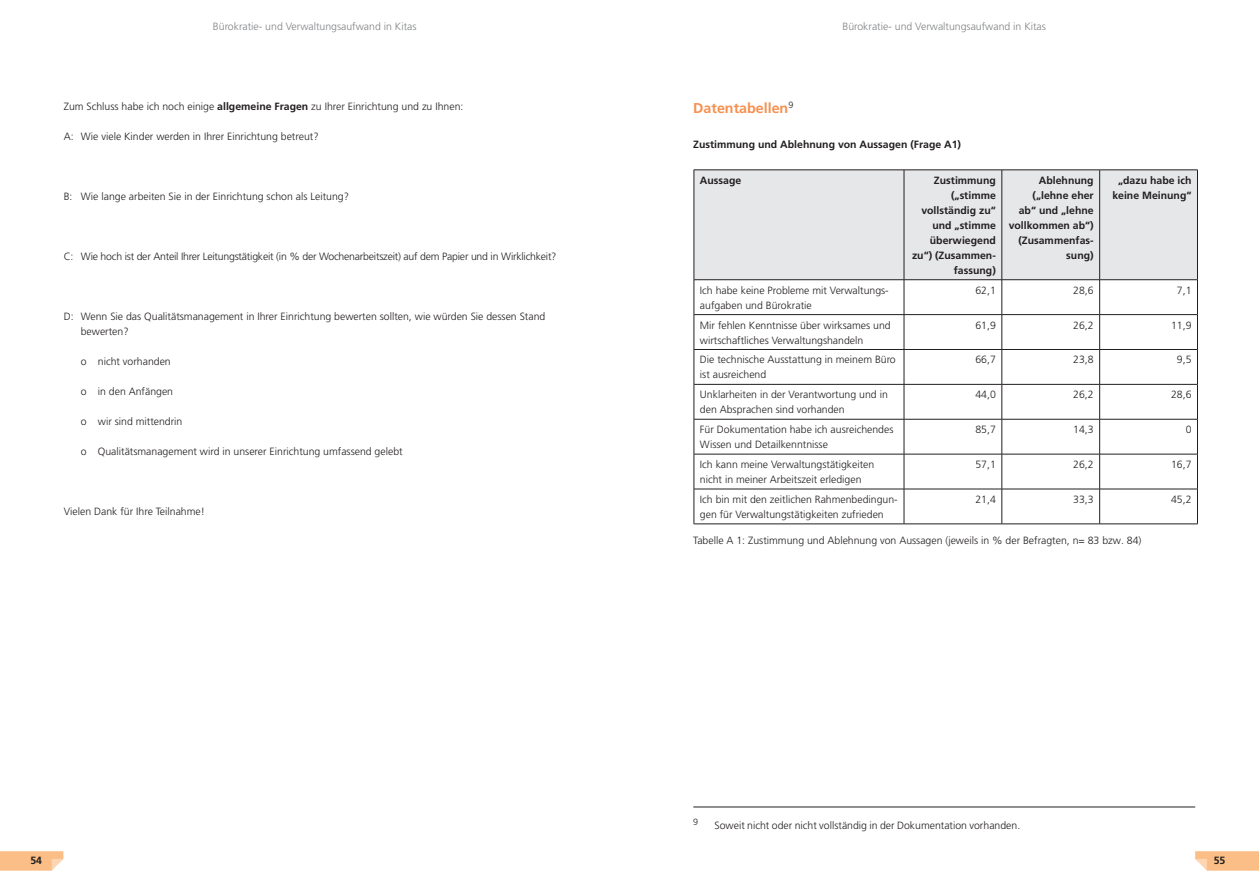
<style>
.page{position:relative;width:1259px;height:893px;background:#fff}
.page>*{position:absolute;margin:0;border:0;box-sizing:border-box;transform-origin:0 0}
.t1{font:700 14.25px "Frutiger LT Pro";color:#f69050}
.t2{font:300 10.5px/15px "Frutiger LT Pro";color:#231f20}
.t3{font:700 10.5px/15px "Frutiger LT Pro";color:#231f20;text-align:right}
.t4{font:300 10.5px "Frutiger LT Pro";letter-spacing:-.02em;color:#231f20}
.t5{font:300 10.5px "Frutiger LT Pro";color:#808285}
.t6{font:300 9px "Frutiger LT Pro";color:#231f20}
.s1{font-weight:700}
</style>
<div class="page">
<svg style="left:1195px;top:851px;width:64px;height:20px"></svg>
<svg style="left:0;top:851px;width:63px;height:20px"></svg>
<hr style="left:693px;top:807px;width:502px;height:1px;background:#231f20">
<div style="left:694px;top:171px;width:503px;height:108px;background:#e6e7e9"></div>
<hr style="left:694px;top:170px;width:210px;height:1px;background:#231f20">
<hr style="left:693px;top:170px;width:1px;height:110px;background:#231f20">
<hr style="left:904px;top:170px;width:98px;height:1px;background:#231f20">
<hr style="left:903px;top:170px;width:1px;height:110px;background:#231f20">
<hr style="left:1002px;top:170px;width:97px;height:1px;background:#231f20">
<hr style="left:1001px;top:170px;width:1px;height:110px;background:#231f20">
<hr style="left:1099px;top:170px;width:98px;height:1px;background:#231f20">
<hr style="left:1099px;top:170px;width:1px;height:110px;background:#231f20">
<hr style="left:1197px;top:170px;width:1px;height:110px;background:#231f20">
<hr style="left:694px;top:279px;width:210px;height:1px;background:#231f20">
<hr style="left:693px;top:280px;width:1px;height:34px;background:#231f20">
<hr style="left:904px;top:279px;width:98px;height:1px;background:#231f20">
<hr style="left:903px;top:280px;width:1px;height:34px;background:#231f20">
<hr style="left:1002px;top:279px;width:97px;height:1px;background:#231f20">
<hr style="left:1001px;top:280px;width:1px;height:34px;background:#231f20">
<hr style="left:1099px;top:279px;width:98px;height:1px;background:#231f20">
<hr style="left:1099px;top:280px;width:1px;height:34px;background:#231f20">
<hr style="left:1197px;top:280px;width:1px;height:34px;background:#231f20">
<hr style="left:694px;top:314px;width:210px;height:1px;background:#231f20">
<hr style="left:693px;top:315px;width:1px;height:34px;background:#231f20">
<hr style="left:904px;top:314px;width:98px;height:1px;background:#231f20">
<hr style="left:903px;top:315px;width:1px;height:34px;background:#231f20">
<hr style="left:1002px;top:314px;width:97px;height:1px;background:#231f20">
<hr style="left:1001px;top:315px;width:1px;height:34px;background:#231f20">
<hr style="left:1099px;top:314px;width:98px;height:1px;background:#231f20">
<hr style="left:1099px;top:315px;width:1px;height:34px;background:#231f20">
<hr style="left:1197px;top:315px;width:1px;height:34px;background:#231f20">
<hr style="left:694px;top:349px;width:210px;height:1px;background:#231f20">
<hr style="left:693px;top:350px;width:1px;height:34px;background:#231f20">
<hr style="left:904px;top:349px;width:98px;height:1px;background:#231f20">
<hr style="left:903px;top:350px;width:1px;height:34px;background:#231f20">
<hr style="left:1002px;top:349px;width:97px;height:1px;background:#231f20">
<hr style="left:1001px;top:350px;width:1px;height:34px;background:#231f20">
<hr style="left:1099px;top:349px;width:98px;height:1px;background:#231f20">
<hr style="left:1099px;top:350px;width:1px;height:34px;background:#231f20">
<hr style="left:1197px;top:350px;width:1px;height:34px;background:#231f20">
<hr style="left:694px;top:384px;width:210px;height:1px;background:#231f20">
<hr style="left:693px;top:385px;width:1px;height:34px;background:#231f20">
<hr style="left:904px;top:384px;width:98px;height:1px;background:#231f20">
<hr style="left:903px;top:385px;width:1px;height:34px;background:#231f20">
<hr style="left:1002px;top:384px;width:97px;height:1px;background:#231f20">
<hr style="left:1001px;top:385px;width:1px;height:34px;background:#231f20">
<hr style="left:1099px;top:384px;width:98px;height:1px;background:#231f20">
<hr style="left:1099px;top:385px;width:1px;height:34px;background:#231f20">
<hr style="left:1197px;top:385px;width:1px;height:34px;background:#231f20">
<hr style="left:694px;top:419px;width:210px;height:1px;background:#231f20">
<hr style="left:693px;top:419px;width:1px;height:35px;background:#231f20">
<hr style="left:904px;top:419px;width:98px;height:1px;background:#231f20">
<hr style="left:903px;top:419px;width:1px;height:35px;background:#231f20">
<hr style="left:1002px;top:419px;width:97px;height:1px;background:#231f20">
<hr style="left:1001px;top:419px;width:1px;height:35px;background:#231f20">
<hr style="left:1099px;top:419px;width:98px;height:1px;background:#231f20">
<hr style="left:1099px;top:419px;width:1px;height:35px;background:#231f20">
<hr style="left:1197px;top:419px;width:1px;height:35px;background:#231f20">
<hr style="left:694px;top:454px;width:210px;height:1px;background:#231f20">
<hr style="left:693px;top:454px;width:1px;height:35px;background:#231f20">
<hr style="left:904px;top:454px;width:98px;height:1px;background:#231f20">
<hr style="left:903px;top:454px;width:1px;height:35px;background:#231f20">
<hr style="left:1002px;top:454px;width:97px;height:1px;background:#231f20">
<hr style="left:1001px;top:454px;width:1px;height:35px;background:#231f20">
<hr style="left:1099px;top:454px;width:98px;height:1px;background:#231f20">
<hr style="left:1099px;top:454px;width:1px;height:35px;background:#231f20">
<hr style="left:1197px;top:454px;width:1px;height:35px;background:#231f20">
<hr style="left:694px;top:489px;width:210px;height:1px;background:#231f20">
<hr style="left:693px;top:489px;width:1px;height:35px;background:#231f20">
<hr style="left:904px;top:489px;width:98px;height:1px;background:#231f20">
<hr style="left:903px;top:489px;width:1px;height:35px;background:#231f20">
<hr style="left:1002px;top:489px;width:97px;height:1px;background:#231f20">
<hr style="left:1001px;top:489px;width:1px;height:35px;background:#231f20">
<hr style="left:1099px;top:489px;width:98px;height:1px;background:#231f20">
<hr style="left:1099px;top:489px;width:1px;height:35px;background:#231f20">
<hr style="left:1197px;top:489px;width:1px;height:35px;background:#231f20">
<hr style="left:694px;top:524px;width:210px;height:1px;background:#231f20">
<hr style="left:904px;top:524px;width:98px;height:1px;background:#231f20">
<hr style="left:1002px;top:524px;width:97px;height:1px;background:#231f20">
<hr style="left:1099px;top:524px;width:98px;height:1px;background:#231f20">
<p class="t5" style="left:213px;top:20px;width:205px">Bürokratie- und Verwaltungsaufwand in Kitas</p>
<p class="t2" style="left:64px;top:99px;width:401px">Zum Schluss habe ich noch einige <span class="s1">allgemeine Fragen</span> zu Ihrer Einrichtung und zu Ihnen:</p>
<p class="t2" style="left:64px;top:129px;width:256px">A: Wie viele Kinder werden in Ihrer Einrichtung betreut?</p>
<p class="t2" style="left:64px;top:189px;width:287px">B: Wie lange arbeiten Sie in der Einrichtung schon als Leitung?</p>
<p class="t4" style="left:64px;top:250px;width:494px">C: Wie hoch ist der Anteil Ihrer Leitungstätigkeit (in % der Wochenarbeitszeit) auf dem Papier und in Wirklichkeit?</p>
<p class="t2" style="left:81px;top:309px;width:466px;text-indent:-17px">D: Wenn Sie das Qualitätsmanagement in Ihrer Einrichtung bewerten sollten, wie würden Sie dessen Stand bewerten?</p>
<p class="t2" style="left:81px;top:354px;width:91px">o nicht vorhanden</p>
<p class="t2" style="left:81px;top:384px;width:94px">o in den Anfängen</p>
<p class="t2" style="left:81px;top:414px;width:103px">o wir sind mittendrin</p>
<p class="t2" style="left:81px;top:444px;width:323px">o Qualitätsmanagement wird in unserer Einrichtung umfassend gelebt</p>
<p class="t2" style="left:64px;top:504px;width:143px">Vielen Dank für Ihre Teilnahme!</p>
<p class="t3" style="left:30px;top:853px;width:13px">54</p>
<p class="t5" style="left:842px;top:20px;width:205px">Bürokratie- und Verwaltungsaufwand in Kitas</p>
<h1 class="t1" style="left:693px;top:99px;width:102px">Datentabellen<sup>9</sup></h1>
<p class="t3" style="left:693px;top:137px;width:269px">Zustimmung und Ablehnung von Aussagen (Frage A1)</p>
<p class="t3" style="left:700px;top:173px;width:43px">Aussage</p>
<p class="t3" style="left:912px;top:173px;width:85px">Zustimmung („stimme vollständig zu“ und „stimme überwiegend zu“) (Zusammen&shy;fassung)</p>
<p class="t3" style="left:1008px;top:173px;width:86px">Ablehnung („lehne eher<br>ab“ und „lehne vollkommen ab“) (Zusammenfas&shy;sung)</p>
<p class="t3" style="left:1112px;top:173px;width:81px;text-align:center">„dazu habe ich keine Meinung“</p>
<p class="t2" style="left:700px;top:283px;width:190px">Ich habe keine Probleme mit Verwaltungs&shy;aufgaben und Bürokratie</p>
<p class="t2" style="left:975px;top:283px;width:22px">62,1</p>
<p class="t2" style="left:1073px;top:283px;width:22px">28,6</p>
<p class="t2" style="left:1177px;top:283px;width:16px">7,1</p>
<p class="t2" style="left:700px;top:317px;width:192px">Mir fehlen Kenntnisse über wirksames und wirtschaftliches Verwaltungshandeln</p>
<p class="t2" style="left:975px;top:317px;width:22px">61,9</p>
<p class="t2" style="left:1073px;top:317px;width:22px">26,2</p>
<p class="t2" style="left:1171px;top:317px;width:22px">11,9</p>
<p class="t2" style="left:700px;top:352px;width:197px">Die technische Ausstattung in meinem Büro ist ausreichend</p>
<p class="t2" style="left:975px;top:352px;width:22px">66,7</p>
<p class="t2" style="left:1073px;top:352px;width:22px">23,8</p>
<p class="t2" style="left:1177px;top:352px;width:16px">9,5</p>
<p class="t2" style="left:700px;top:387px;width:189px">Unklarheiten in der Verantwortung und in den Absprachen sind vorhanden</p>
<p class="t2" style="left:975px;top:387px;width:22px">44,0</p>
<p class="t2" style="left:1073px;top:387px;width:22px">26,2</p>
<p class="t2" style="left:1171px;top:387px;width:22px">28,6</p>
<p class="t2" style="left:700px;top:422px;width:195px">Für Dokumentation habe ich ausreichendes<br>Wissen und Detailkenntnisse</p>
<p class="t2" style="left:975px;top:422px;width:22px">85,7</p>
<p class="t2" style="left:1073px;top:422px;width:22px">14,3</p>
<p class="t2" style="left:1185px;top:422px;width:7px">0</p>
<p class="t2" style="left:700px;top:457px;width:176px">Ich kann meine Verwaltungstätigkeiten nicht in meiner Arbeitszeit erledigen</p>
<p class="t2" style="left:975px;top:457px;width:22px">57,1</p>
<p class="t2" style="left:1073px;top:457px;width:22px">26,2</p>
<p class="t2" style="left:1171px;top:457px;width:22px">16,7</p>
<p class="t2" style="left:700px;top:492px;width:199px">Ich bin mit den zeitlichen Rahmenbedingun&shy;gen für Verwaltungstätigkeiten zufrieden</p>
<p class="t2" style="left:975px;top:492px;width:22px">21,4</p>
<p class="t2" style="left:1073px;top:492px;width:22px">33,3</p>
<p class="t2" style="left:1171px;top:492px;width:22px">45,2</p>
<p class="t2" style="left:693px;top:533px;width:450px">Tabelle A 1: Zustimmung und Ablehnung von Aussagen (jeweils in % der Befragten, n= 83 bzw. 84)</p>
<p class="t6" style="left:693px;top:816px;width:7px">9</p>
<p class="t2" style="left:714px;top:818px;width:307px">Soweit nicht oder nicht vollständig in der Dokumentation vorhanden.</p>
<p class="t3" style="left:1213px;top:853px;width:13px">55</p>
</div>
